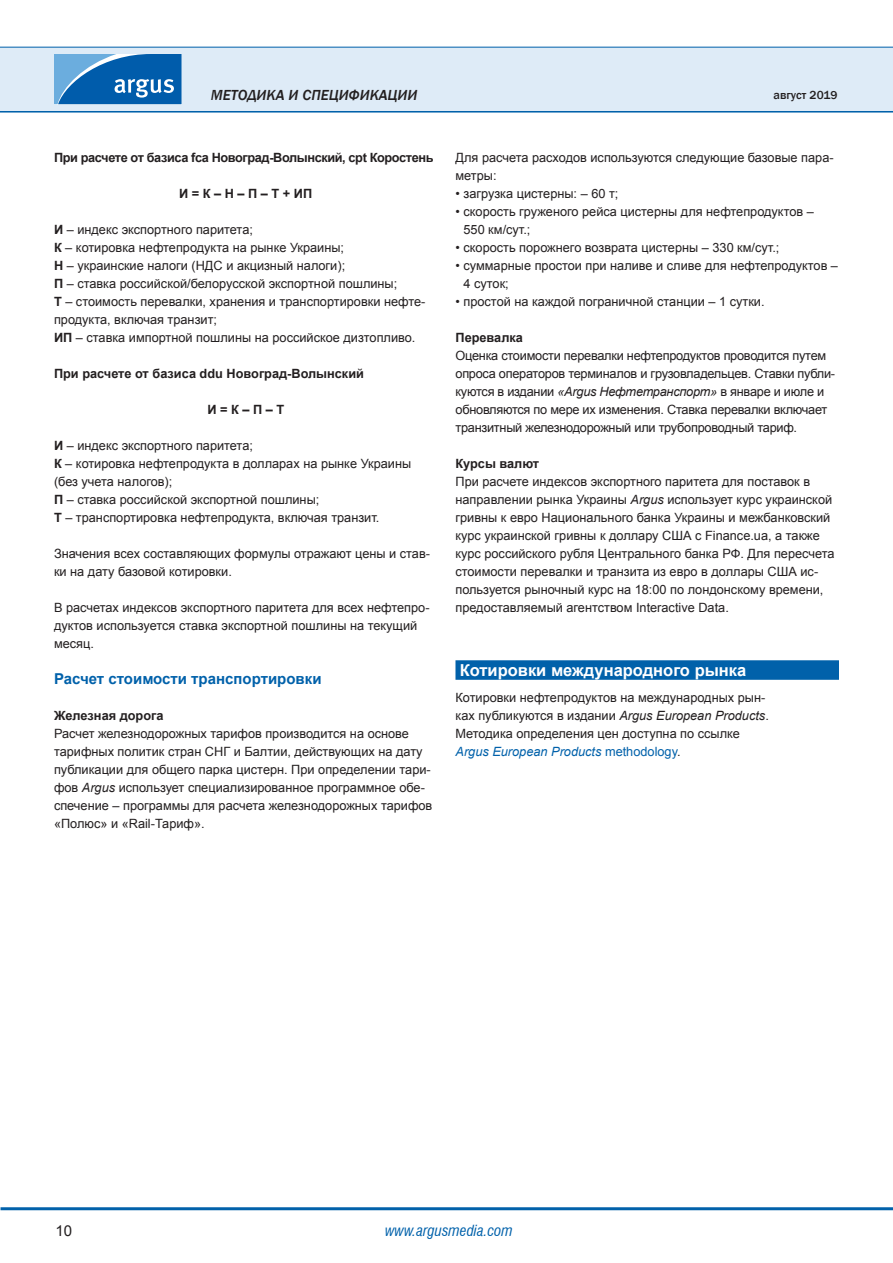
<style>
.page{position:relative;width:893px;height:1263px;background:#fff}
.page>*{position:absolute;margin:0;border:0;box-sizing:border-box;transform-origin:0 0}
.t1{font:700 16.5px "Arial";color:#fff}
.t2{font:700 15px "Arial";color:#0161aa}
.t3{font:italic 500 15px "Franklin Gothic";color:#231f20}
.t4{font:italic condensed 15px "Swiss 721 BT";color:#0161aa}
.t5{font:15px "Arial";color:#231f20}
.t6{font:12.75px/18px "Arial";color:#231f20}
.t7{font:12.75px/18px "Arial";letter-spacing:-.02em;color:#231f20}
.t8{font:700 12.75px "Arial";letter-spacing:-.015em;color:#231f20}
.t9{font:500 12px "Franklin Gothic";color:#231f20}
.s1{font-weight:700}
.s2{font-style:italic}
.s3{font-style:italic;color:#0161aa}
.s4{color:#0161aa}
</style>
<div class="page">
<hr style="left:0;top:110px;width:893px;height:3px;background:#0161aa">
<div style="left:0;top:47px;width:893px;height:64px;background:#deebf7"></div>
<hr style="left:0;top:47px;width:893px;height:1px;background:#0161aa">
<hr style="left:1px;top:1207px;width:892px;height:3px;background:#0161aa">
<svg style="left:54px;top:54px;width:128px;height:50px;background:#307dbd"></svg>
<div style="left:455px;top:660px;width:384px;height:20px;background:#0161aa"></div>
<p class="t3" style="left:211px;top:86px;width:208px">Методика и спецификации</p>
<p class="t8" style="left:54px;top:149px;width:381px">При расчете от базиса fca Новоград-Волынский, cpt Коростень</p>
<p class="t8" style="left:179px;top:185px;width:135px">И = К – Н – П – Т + ИП</p>
<p class="t6" style="left:54px;top:221px;width:373px"><span class="s1">И</span> – индекс экспортного паритета;<br><span class="s1">К</span> – котировка нефтепродукта на рынке Украины;<br><span class="s1">Н</span> – украинские налоги (НДС и акцизный налоги);<br><span class="s1">П</span> – ставка российской/белорусской экспортной пошлины;<br><span class="s1">Т</span> – стоимость перевалки, хранения и транспортировки нефте&shy;продукта, включая транзит;<br><span class="s1">ИП</span> – ставка импортной пошлины на российское дизтопливо.</p>
<p class="t8" style="left:54px;top:365px;width:312px">При расчете от базиса ddu Новоград-Волынский</p>
<p class="t8" style="left:207px;top:401px;width:78px">И = К – П – Т</p>
<p class="t6" style="left:54px;top:437px;width:359px"><span class="s1">И</span> – индекс экспортного паритета;<br><span class="s1">К</span> – котировка нефтепродукта в долларах на рынке Украины (без учета налогов);<br><span class="s1">П</span> – ставка российской экспортной пошлины;<br><span class="s1">Т</span> – транспортировка нефтепродукта, включая транзит.</p>
<p class="t6" style="left:54px;top:545px;width:378px">Значения всех составляющих формулы отражают цены и став&shy;ки на дату базовой котировки.</p>
<p class="t6" style="left:54px;top:599px;width:377px">В расчетах индексов экспортного паритета для всех нефтепро&shy;дуктов используется ставка экспортной пошлины на текущий месяц.</p>
<p class="t2" style="left:54px;top:669px;width:269px">Расчет стоимости транспортировки</p>
<p class="t8" style="left:54px;top:707px;width:111px">Железная дорога</p>
<p class="t6" style="left:54px;top:725px;width:380px">Расчет железнодорожных тарифов производится на основе тарифных политик стран СНГ и Балтии, действующих на дату публикации для общего парка цистерн. При определении тари&shy;фов <span class="s2">Argus</span> использует специализированное программное обе&shy;спечение – программы для расчета железнодорожных тарифов «Полюс» и «Rail-Тариф».</p>
<p class="t9" style="left:774px;top:88px;width:65px">август 2019</p>
<p class="t6" style="left:455px;top:149px;width:380px">Для расчета расходов используются следующие базовые пара&shy;метры:</p>
<p class="t6" style="left:455px;top:185px;width:164px">• загрузка цистерны: – 60 т;</p>
<p class="t6" style="left:463px;top:203px;width:352px;text-indent:-8px">• скорость груженого рейса цистерны для нефтепродуктов –<br>550 км/сут.;</p>
<p class="t6" style="left:455px;top:239px;width:325px">• скорость порожнего возврата цистерны – 330 км/сут.;</p>
<p class="t6" style="left:463px;top:257px;width:376px;text-indent:-8px">• суммарные простои при наливе и сливе для нефтепродуктов –<br>4 суток;</p>
<p class="t6" style="left:455px;top:293px;width:311px">• простой на каждой пограничной станции – 1 сутки.</p>
<p class="t8" style="left:455px;top:329px;width:69px">Перевалка</p>
<p class="t7" style="left:455px;top:347px;width:381px">Оценка стоимости перевалки нефтепродуктов проводится путем опроса операторов терминалов и грузовладельцев. Ставки публи&shy;куются в издании <span class="s2">«Argus Нефтетранспорт»</span> в январе и июле и обновляются по мере их изменения. Ставка перевалки включает транзитный железнодорожный или трубопроводный тариф.</p>
<p class="t8" style="left:455px;top:455px;width:85px">Курсы валют</p>
<p class="t6" style="left:455px;top:473px;width:381px">При расчете индексов экспортного паритета для поставок в направлении рынка Украины <span class="s2">Argus</span> использует курс украинской гривны к евро Национального банка Украины и межбанковский курс украинской гривны к доллару США с Finance.ua, а также курс российского рубля Центрального банка РФ. Для пересчета стоимости перевалки и транзита из евро в доллары США ис&shy;пользуется рыночный курс на 18:00 по лондонскому времени, предоставляемый агентством Interactive Data.</p>
<p class="t1" style="left:460px;top:659px;width:288px">Котировки международного рынка</p>
<p class="t6" style="left:455px;top:689px;width:315px">Котировки нефтепродуктов на международных рын&shy;ках публикуются в издании <span class="s2">Argus European Products</span>.<br>Методика определения цен доступна по ссылке <span class="s3">Argus European Products</span> <span class="s4">methodology</span>.</p>
<p class="t5" style="left:55px;top:1220px;width:18px">10</p>
<p class="t4" style="left:385px;top:1221px;width:129px">www.argusmedia.com</p>
</div>
